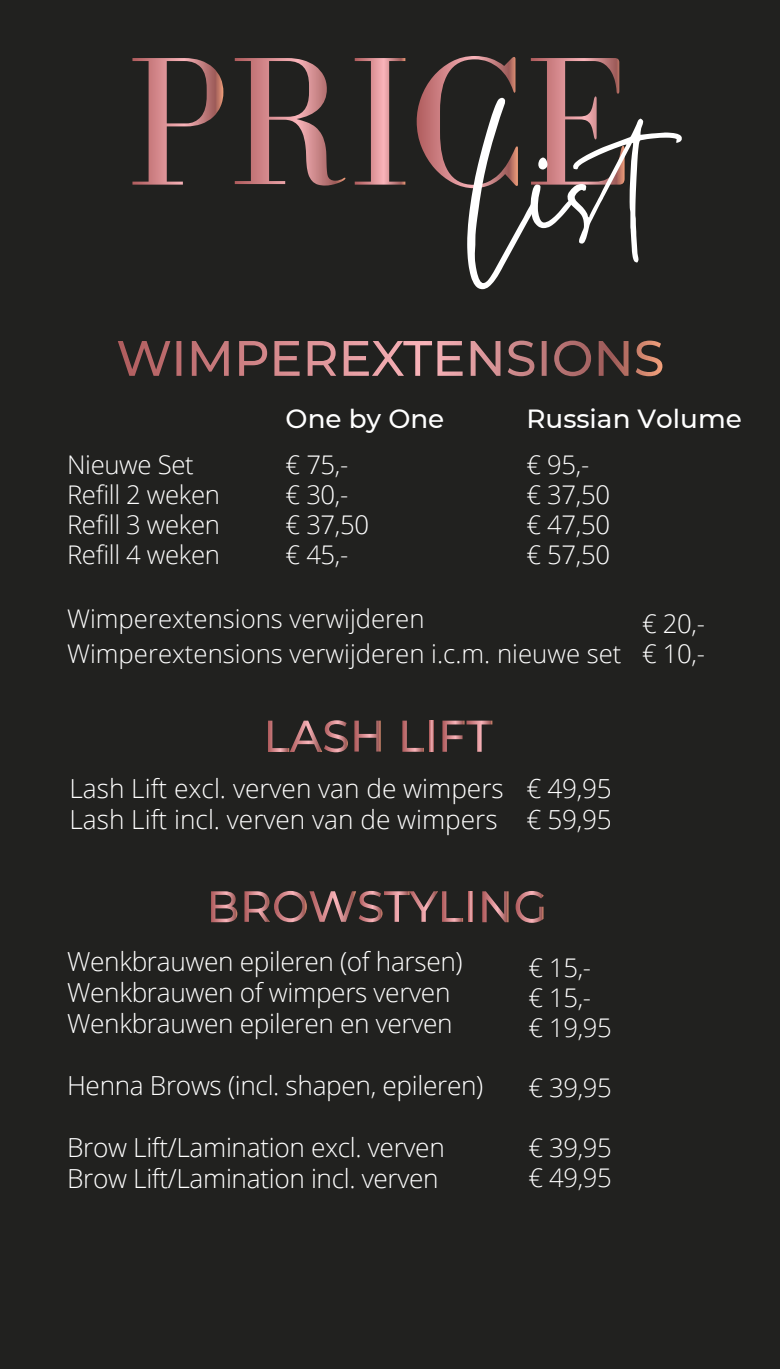
<style>
.page{position:relative;width:780px;height:1369px;background:#21211f}
.page>*{position:absolute;margin:0;border:0;box-sizing:border-box;transform-origin:0 0}
.t1{font:160.62px "Gistesy";color:#fff}
.t2{font:300 26.25px/31px "Open Sans";letter-spacing:-.01em;color:#fff}
.t3{font:500 26.25px "Montserrat";color:#fff}
.t4{font:300 25.75px/30px "Open Sans";color:#fff}
</style>
<div class="page">
<svg style="left:132px;top:58px;width:91px;height:127px"></svg>
<svg style="left:211px;top:891px;width:26px;height:31px"></svg>
<svg style="left:235px;top:58px;width:110px;height:128px"></svg>
<svg style="left:268px;top:720px;width:80px;height:32px"></svg>
<svg style="left:355px;top:58px;width:50px;height:127px"></svg>
<svg style="left:354px;top:720px;width:27px;height:31px"></svg>
<svg style="left:402px;top:720px;width:22px;height:32px"></svg>
<svg style="left:429px;top:720px;width:4px;height:32px"></svg>
<svg style="left:244px;top:891px;width:219px;height:31px"></svg>
<svg style="left:468px;top:891px;width:5px;height:31px"></svg>
<svg style="left:417px;top:56px;width:101px;height:132px"></svg>
<svg style="left:442px;top:720px;width:50px;height:32px"></svg>
<svg style="left:482px;top:891px;width:27px;height:31px"></svg>
<svg style="left:118px;top:341px;width:544px;height:35px"></svg>
<svg style="left:531px;top:58px;width:94px;height:127px"></svg>
<svg style="left:516px;top:891px;width:28px;height:32px"></svg>
<p class="t4" style="left:67px;top:449px;width:154px">Nieuwe Set<br>Refill 2 weken<br>Refill 3 weken<br>Refill 4 weken</p>
<h1 class="t1" style="left:467px;top:78px;width:217px">List</h1>
<p class="t3" style="left:286px;top:403px;width:160px">One by One</p>
<p class="t4" style="left:286px;top:449px;width:85px">€ 75,- € 30,- € 37,50 € 45,-</p>
<p class="t3" style="left:527px;top:403px;width:217px">Russian Volume</p>
<p class="t4" style="left:527px;top:449px;width:85px">€ 95,- € 37,50 € 47,50 € 57,50</p>
<p class="t4" style="left:67px;top:600px;width:556px;line-height:35.6px">Wimperextensions verwijderen<br>Wimperextensions verwijderen i.c.m. nieuwe set</p>
<p class="t4" style="left:642px;top:608px;width:64px">€ 20,- € 10,-</p>
<p class="t2" style="left:70px;top:772px;width:436px">Lash Lift excl. verven van de wimpers<br>Lash Lift incl. verven van de wimpers</p>
<p class="t2" style="left:527px;top:772px;width:87px">€ 49,95 € 59,95</p>
<p class="t2" style="left:67px;top:946px;width:397px">Wenkbrauwen epileren (of harsen)<br>Wenkbrauwen of wimpers verven<br>Wenkbrauwen epileren en verven</p>
<p class="t2" style="left:67px;top:1069px;width:418px">Henna Brows (incl. shapen, epileren)</p>
<p class="t2" style="left:67px;top:1131px;width:379px">Brow Lift/Lamination excl. verven<br>Brow Lift/Lamination incl. verven</p>
<p class="t4" style="left:528px;top:951px;width:85px">€ 15,- € 15,- € 19,95</p>
<p class="t4" style="left:528px;top:1071px;width:85px">€ 39,95</p>
<p class="t4" style="left:528px;top:1131px;width:85px">€ 39,95 € 49,95</p>
</div>
